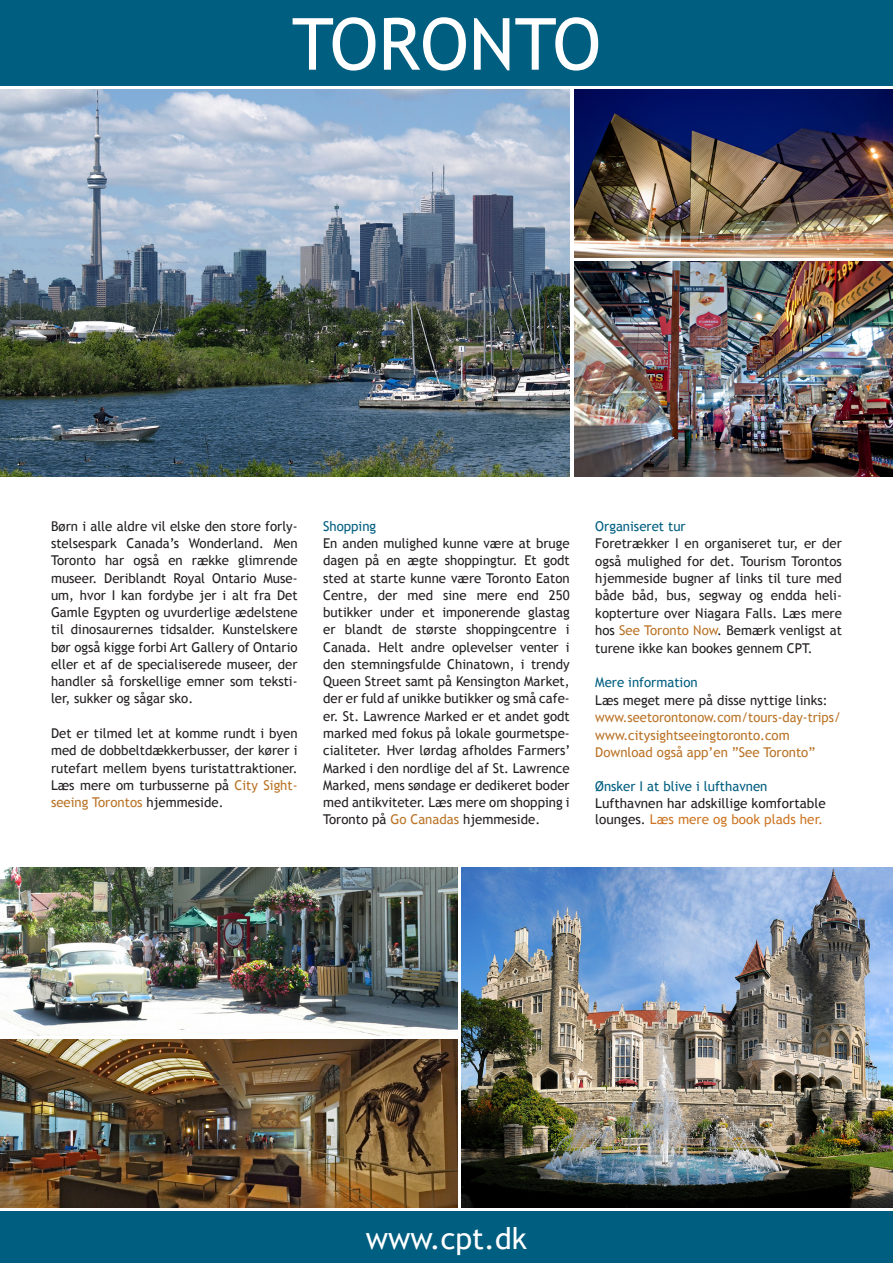
<style>
.page{position:relative;width:893px;height:1263px;background:#fff}
.page>*{position:absolute;margin:0;border:0;box-sizing:border-box;transform-origin:0 0}
.t1{font:72px "Trebuchet MS";color:#fff}
.brødtekst_sort{font:30px "Trebuchet MS";color:#fff}
.Brødtekst{font:13.5px/17.2px "Trebuchet MS";color:#231f20;text-align:justify}
.Brødtekst-2{font:13.5px "Trebuchet MS";color:#005e80}
.Brødtekst-3{font:13.5px "Trebuchet MS";color:#ba7326}
.Brødtekst-4{font:13.5px "Trebuchet MS";color:#ba7326;scale:.96 1}
.s1{color:#ba7326}
.s2{color:#ce7625}
</style>
<div class="page">
<div style="left:0;top:0;width:893px;height:85px;background:#005e80"></div>
<div style="left:0;top:1212px;width:893px;height:51px;background:#005e80"></div>
<img style="left:574px;top:89px;width:319px;height:168px">
<img style="left:574px;top:261px;width:319px;height:216px">
<img style="left:0;top:89px;width:570px;height:388px">
<img style="left:462px;top:867px;width:431px;height:341px">
<img style="left:0;top:1040px;width:457px;height:168px">
<img style="left:0;top:867px;width:457px;height:168px">
<p class="t1" style="left:292px;top:2px;width:311px">TORONTO</p>
<p class="Brødtekst" style="left:51px;top:517px;width:248px">Børn i alle aldre vil elske den store forly&shy;stelsespark Canada’s Wonderland. Men Toronto har også en række glimrende museer. Deriblandt Royal Ontario Muse&shy;um, hvor I kan fordybe jer i alt fra Det Gamle Egypten og uvurderlige ædelstene til dinosaurernes tidsalder. Kunstelskere bør også kigge forbi Art Gallery of Ontario eller et af de specialiserede museer, der handler så forskellige emner som teksti&shy;ler, sukker og sågar sko.</p>
<p class="Brødtekst" style="left:51px;top:725px;width:248px">Det er tilmed let at komme rundt i byen med de dobbeltdækkerbusser, der kører i rutefart mellem byens turistattraktioner.<br>Læs mere om turbusserne på <span class="s1">City Sight&shy;seeing Torontos</span> hjemmeside.</p>
<p class="Brødtekst-2" style="left:323px;top:518px;width:55px">Shopping</p>
<p class="Brødtekst" style="left:323px;top:535px;width:249px">En anden mulighed kunne være at bruge dagen på en ægte shoppingtur. Et godt sted at starte kunne være Toronto Eaton Centre, der med sine mere end 250 butikker under et imponerende glastag er blandt de største shoppingcentre i Canada. Helt andre oplevelser venter i den stemningsfulde Chinatown, i trendy Queen Street samt på Kensington Market, der er fuld af unikke butikker og små cafe&shy;er. St. Lawrence Marked er et andet godt marked med fokus på lokale gourmetspe&shy;cialiteter. Hver lørdag afholdes Farmers’ Marked i den nordlige del af St. Lawrence Marked, mens søndage er dedikeret boder med antikviteter. Læs mere om shopping i Toronto på <span class="s1">Go Canadas</span> hjemmeside.</p>
<p class="Brødtekst-2" style="left:595px;top:518px;width:92px">Organiseret tur</p>
<p class="Brødtekst" style="left:595px;top:535px;width:248px">Foretrækker I en organiseret tur, er der også mulighed for det. Tourism Torontos hjemmeside bugner af links til ture med både båd, bus, segway og endda heli&shy;kopterture over Niagara Falls. Læs mere hos <span class="s1">See Toronto Now</span>. Bemærk venligst at turene ikke kan bookes gennem CPT.</p>
<p class="Brødtekst-2" style="left:595px;top:675px;width:104px">Mere information</p>
<p class="Brødtekst" style="left:595px;top:692px;width:234px">Læs meget mere på disse nyttige links:</p>
<p class="Brødtekst-4" style="left:595px;top:709px;width:257px">www.seetorontonow.com/tours-day-trips/</p>
<p class="Brødtekst-3" style="left:595px;top:727px;width:196px">www.citysightseeingtoronto.com</p>
<p class="Brødtekst-3" style="left:595px;top:744px;width:221px">Download også app’en ”See Toronto”</p>
<p class="Brødtekst-2" style="left:595px;top:778px;width:174px">Ønsker I at blive i lufthavnen</p>
<p class="Brødtekst" style="left:595px;top:795px;width:232px;line-height:16.6px">Lufthavnen har adskillige komfortable lounges. <span class="s2">Læs mere og book plads her.</span></p>
<p class="brødtekst_sort" style="left:366px;top:1220px;width:163px">www.cpt.dk</p>
</div>
